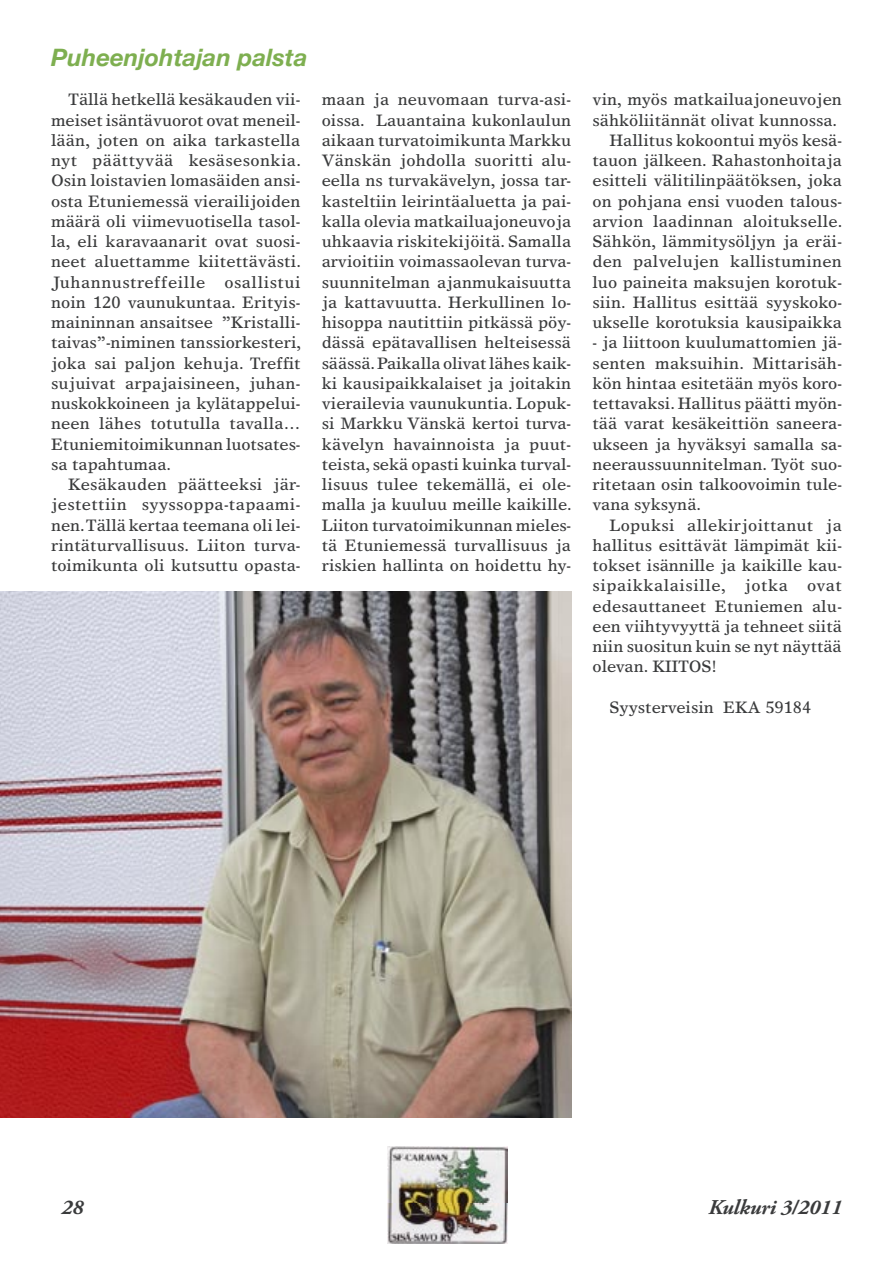
<style>
.page{position:relative;width:893px;height:1263px;background:#fff}
.page>*{position:absolute;margin:0;border:0;box-sizing:border-box;transform-origin:0 0}
.t1{font:italic 700 24px "Helvetica Neue";color:#7eaf50}
.t2{font:italic 700 21px "Adobe Garamond Pro";color:#3a3b3c}
.t3{font:16.5px/20.2px "Times Europa";color:#3a3b3c;text-align:justify}
</style>
<div class="page">
<img style="left:0;top:591px;width:571px;height:526px">
<img style="left:388px;top:1146px;width:119px;height:98px">
<h1 class="t1" style="left:51px;top:43px;width:258px">Puheenjohtajan palsta</h1>
<p class="t3" style="left:51px;top:89px;width:252px;text-indent:17px">Tällä hetkellä kesäkauden vii&shy;meiset isäntävuorot ovat meneil&shy;lään, joten on aika tarkastella nyt päättyvää kesäsesonkia.<br>Osin loistavien lomasäiden ansi&shy;osta Etuniemessä vierailijoiden määrä oli viimevuotisella tasol&shy;la, eli karavaanarit ovat suosi&shy;neet aluettamme kiitettävästi.<br>Juhannustreffeille osallistui noin 120 vaunukuntaa. Erityis&shy;maininnan ansaitsee ”Kristalli&shy;taivas”-niminen tanssiorkesteri, joka sai paljon kehuja. Treffit sujuivat arpajaisineen, juhan&shy;nuskokkoineen ja kylätappelui&shy;neen lähes totutulla tavalla… Etuniemitoimikunnan luotsates&shy;sa tapahtumaa.</p>
<p class="t3" style="left:51px;top:474px;width:251px;text-indent:17px">Kesäkauden päätteeksi jär&shy;jestettiin syyssoppa-tapaami&shy;nen. Tällä kertaa teemana oli lei&shy;rintäturvallisuus. Liiton turva&shy;toimikunta oli kutsuttu opasta-</p>
<p class="t3" style="left:322px;top:89px;width:252px">maan ja neuvomaan turva-asi&shy;oissa. Lauantaina kukonlaulun aikaan turvatoimikunta Markku Vänskän johdolla suoritti alu&shy;eella ns turvakävelyn, jossa tar&shy;kasteltiin leirintäaluetta ja pai&shy;kalla olevia matkailuajoneuvoja uhkaavia riskitekijöitä. Samalla arvioitiin voimassaolevan turva&shy;suunnitelman ajanmukaisuutta ja kattavuutta. Herkullinen lo&shy;hisoppa nautittiin pitkässä pöy&shy;dässä epätavallisen helteisessä säässä. Paikalla olivat lähes kaik&shy;ki kausipaikkalaiset ja joitakin vierailevia vaunukuntia. Lopuk&shy;si Markku Vänskä kertoi turva&shy;kävelyn havainnoista ja puut&shy;teista, sekä opasti kuinka turval&shy;lisuus tulee tekemällä, ei ole&shy;malla ja kuuluu meille kaikille.<br>Liiton turvatoimikunnan mieles&shy;tä Etuniemessä turvallisuus ja riskien hallinta on hoidettu hy-</p>
<p class="t3" style="left:592px;top:89px;width:251px">vin, myös matkailuajoneuvojen</p>
<p class="t3" style="left:592px;top:109px;width:246px">sähköliitännät olivat kunnossa.</p>
<p class="t3" style="left:609px;top:130px;width:234px">Hallitus kokoontui myös kesä-</p>
<p class="t3" style="left:592px;top:150px;width:251px">tauon jälkeen. Rahastonhoitaja</p>
<p class="t3" style="left:592px;top:170px;width:251px">esitteli välitilinpäätöksen, joka</p>
<p class="t3" style="left:592px;top:190px;width:251px">on pohjana ensi vuoden talous-</p>
<p class="t3" style="left:592px;top:211px;width:251px">arvion laadinnan aloitukselle.</p>
<p class="t3" style="left:592px;top:231px;width:251px">Sähkön, lämmitysöljyn ja eräi-</p>
<p class="t3" style="left:592px;top:251px;width:251px">den palvelujen kallistuminen</p>
<p class="t3" style="left:592px;top:271px;width:251px">luo paineita maksujen korotuk-</p>
<p class="t3" style="left:592px;top:292px;width:251px">siin. Hallitus esittää syyskoko-</p>
<p class="t3" style="left:592px;top:312px;width:251px">ukselle korotuksia kausipaikka</p>
<p class="t3" style="left:592px;top:332px;width:251px">- ja liittoon kuulumattomien jä&shy;senten maksuihin. Mittarisäh&shy;kön hintaa esitetään myös koro&shy;tettavaksi. Hallitus päätti myön&shy;tää varat kesäkeittiön saneera&shy;ukseen ja hyväksyi samalla sa&shy;neeraussuunnitelman. Työt suo&shy;ritetaan osin talkoovoimin tule&shy;vana syksynä.</p>
<p class="t3" style="left:592px;top:514px;width:251px;text-indent:17px">Lopuksi allekirjoittanut ja hallitus esittävät lämpimät kii&shy;tokset isännille ja kaikille kau&shy;sipaikkalaisille, jotka ovat edesauttaneet Etuniemen alu&shy;een viihtyvyyttä ja tehneet siitä niin suositun kuin se nyt näyttää olevan. KIITOS!</p>
<p class="t3" style="left:609px;top:697px;width:203px">Syysterveisin EKA 59184</p>
<p class="t2" style="left:62px;top:1195px;width:23px">28</p>
<p class="t2" style="left:708px;top:1195px;width:135px">Kulkuri 3/2011</p>
</div>
